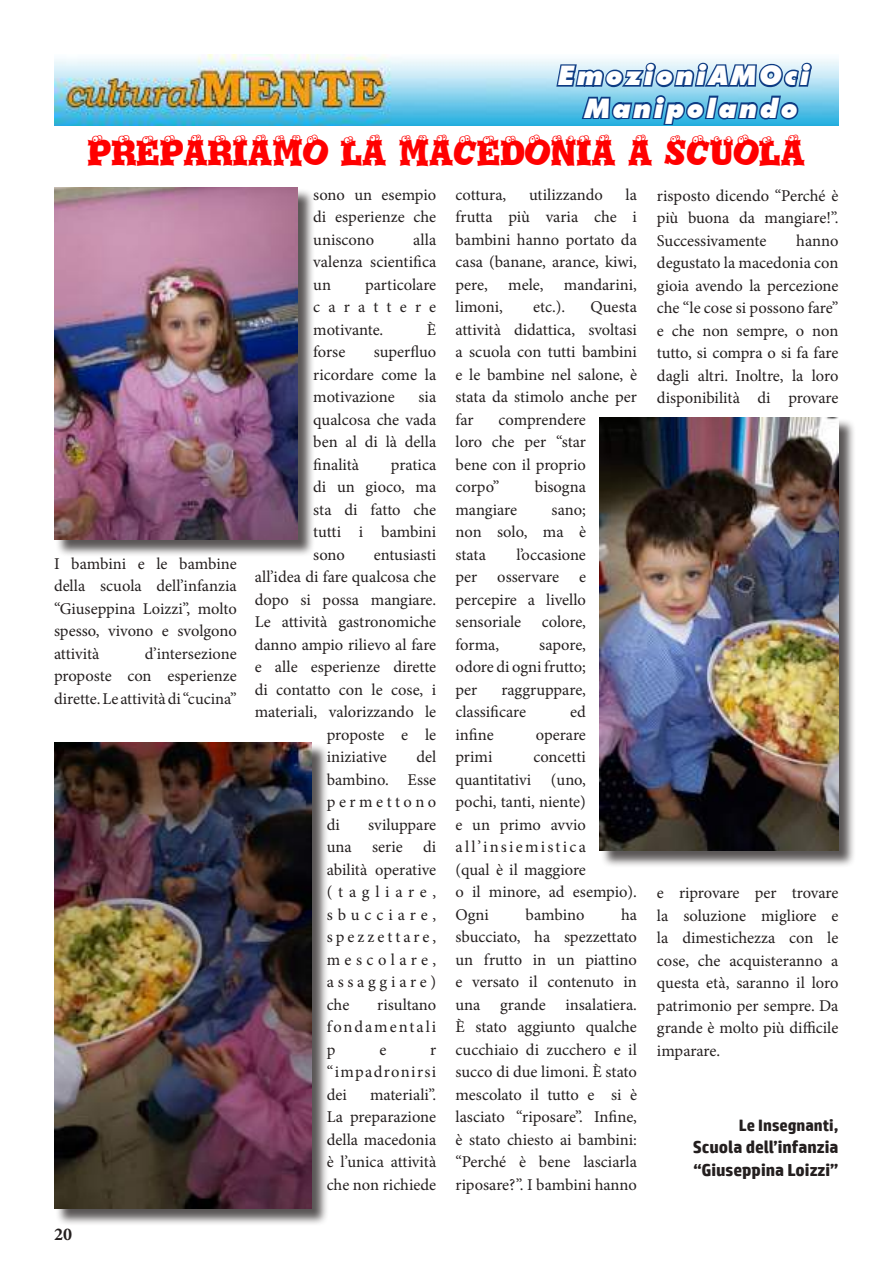
<style>
.page{position:relative;width:893px;height:1263px;background:#fff}
.page>*{position:absolute;margin:0;border:0;box-sizing:border-box;transform-origin:0 0}
.t1{font:36px "Eyeballs BT";color:#f00}
.t2{font:italic 900 27px/32.4px "Futura BT";letter-spacing:.1em;color:#fff;text-align:center}
.t3{font:700 18px "Minion Pro";color:#241f1f}
.t4{font:700 17.4px/22.5px "HP Simplified";color:#241f1f}
.t5{font:16.5px/22.5px "Minion Pro";color:#241f1f;text-align:justify}
.t6{font:700 16.5px "HP Simplified";color:#241f1f}
</style>
<div class="page">
<img style="left:54px;top:54px;width:785px;height:71px">
<div style="left:55px;top:189px;width:260px;height:368px;background:#241f1f;opacity:.75"></div>
<img style="left:54px;top:188px;width:244px;height:351px">
<div style="left:600px;top:419px;width:256px;height:449px;background:#241f1f;opacity:.75"></div>
<img style="left:600px;top:418px;width:239px;height:433px">
<div style="left:55px;top:743px;width:274px;height:483px;background:#241f1f;opacity:.75"></div>
<img style="left:54px;top:743px;width:257px;height:466px">
<svg style="left:555px;top:54px;width:258px;height:72px;background:#70aacf"></svg>
<h2 class="t2" style="left:558px;top:59px;width:253px">EmozioniAMOci<br>Manipolando</h2>
<h1 class="t1" style="left:88px;top:128px;width:719px">PREPARIAMO LA MACEDONIA A SCUOLA</h1>
<p class="t5" style="left:313px;top:183px;width:125px">sono un esempio di esperienze che uniscono</p>
<p class="t5" style="left:455px;top:183px;width:183px;text-indent:170px">la frutta più varia che i bambini hanno portato da casa (banane, arance, kiwi, pere, mele, mandarini, limoni,</p>
<p class="t5" style="left:455px;top:183px;width:52px">cottura,</p>
<p class="t5" style="left:529px;top:183px;width:75px">utilizzando</p>
<p class="t5" style="left:657px;top:184px;width:183px">risposto dicendo “Perché è più buona da mangiare!”.<br>Successivamente</p>
<p class="t5" style="left:313px;top:228px;width:125px;text-indent:100px">alla valenza scientifica un</p>
<p class="t5" style="left:657px;top:229px;width:183px;text-indent:139px">hanno degustato la macedonia con gioia avendo la percezione che “le cose si possono fare” e che non sempre, o non tutto, si compra o si fa fare dagli altri. Inoltre, la loro disponibilità di provare</p>
<p class="t5" style="left:313px;top:273px;width:125px;text-indent:52px">particolare carattere motivante.</p>
<p class="t5" style="left:533px;top:296px;width:34px">etc.).</p>
<p class="t5" style="left:455px;top:296px;width:183px;text-indent:135px">Questa attività didattica, svoltasi a scuola con tutti bambini e le bambine nel salone, è stata da stimolo anche per far</p>
<p class="t5" style="left:427px;top:318px;width:11px">È</p>
<p class="t5" style="left:313px;top:341px;width:34px">forse</p>
<p class="t5" style="left:313px;top:341px;width:125px;text-indent:61px">superfluo ricordare come la motivazione</p>
<p class="t5" style="left:313px;top:386px;width:125px;text-indent:105px">sia qualcosa che vada ben al di là della finalità</p>
<p class="t5" style="left:455px;top:408px;width:132px;text-indent:43px">comprendere loro che per “star bene con il proprio corpo”</p>
<p class="t5" style="left:313px;top:453px;width:125px;text-indent:78px">pratica di un gioco, ma sta di fatto che tutti i bambini sono</p>
<p class="t5" style="left:535px;top:476px;width:53px">bisogna</p>
<p class="t5" style="left:455px;top:498px;width:63px">mangiare</p>
<p class="t5" style="left:455px;top:498px;width:132px;text-indent:96px">sano; non solo, ma è stata</p>
<p class="t5" style="left:455px;top:543px;width:132px;text-indent:61px">l’occasione per osservare e percepire a livello sensoriale colore, forma,</p>
<p class="t5" style="left:374px;top:543px;width:64px">entusiasti</p>
<p class="t5" style="left:255px;top:566px;width:183px">all’idea di fare qualcosa che</p>
<p class="t5" style="left:255px;top:588px;width:183px">dopo si possa mangiare.</p>
<p class="t5" style="left:255px;top:611px;width:183px">Le attività gastronomiche</p>
<p class="t5" style="left:255px;top:633px;width:183px">danno ampio rilievo al fare</p>
<p class="t5" style="left:255px;top:656px;width:183px">e alle esperienze dirette</p>
<p class="t5" style="left:255px;top:678px;width:183px">di contatto con le cose, i</p>
<p class="t5" style="left:255px;top:701px;width:183px">materiali, valorizzando le</p>
<p class="t5" style="left:327px;top:723px;width:111px">proposte e le</p>
<p class="t5" style="left:327px;top:746px;width:62px">iniziative</p>
<p class="t5" style="left:54px;top:552px;width:184px">I bambini e le bambine della scuola dell’infanzia “Giuseppina Loizzi”, molto spesso, vivono e svolgono attività</p>
<p class="t5" style="left:455px;top:633px;width:132px;text-indent:84px">sapore, odore di ogni frutto; per</p>
<p class="t5" style="left:54px;top:642px;width:184px;text-indent:91px">d’intersezione proposte con esperienze dirette. Le attività di “cucina”</p>
<p class="t5" style="left:455px;top:678px;width:132px;text-indent:46px">raggruppare, classificare</p>
<p class="t5" style="left:570px;top:701px;width:17px">ed</p>
<p class="t5" style="left:455px;top:723px;width:40px">infine</p>
<p class="t5" style="left:536px;top:723px;width:52px">operare</p>
<p class="t5" style="left:455px;top:746px;width:39px">primi</p>
<p class="t5" style="left:327px;top:746px;width:111px;text-indent:90px">del bambino. Esse permettono di</p>
<p class="t5" style="left:455px;top:746px;width:183px;text-align:left;text-indent:78px">concetti quantitativi (uno,<br>pochi, tanti, niente)<br>e un primo avvio all’insiemistica<br>(qual è il maggiore<br>o il minore, ad esempio).<br>Ogni</p>
<p class="t5" style="left:327px;top:813px;width:111px;text-indent:42px">sviluppare una serie di abilità operative (tagliare, sbucciare, spezzettare, mescolare, assaggiare) che</p>
<p class="t5" style="left:657px;top:882px;width:183px">e riprovare per trovare la soluzione migliore e la dimestichezza con le cose, che acquisteranno a questa età, saranno il loro patrimonio per sempre. Da grande è molto più difficile imparare.</p>
<p class="t5" style="left:455px;top:903px;width:183px;text-indent:165px">ha sbucciato, ha spezzettato un frutto in un piattino e versato il contenuto in una grande insalatiera.<br>È stato aggiunto qualche cucchiaio di zucchero e il succo di due limoni. È stato mescolato il tutto e si è lasciato “riposare”. Infine, è stato chiesto ai bambini: “Perché è bene lasciarla riposare?”. I bambini hanno</p>
<p class="t5" style="left:526px;top:903px;width:60px">bambino</p>
<p class="t5" style="left:327px;top:993px;width:111px;text-indent:51px">risultano fondamentali p</p>
<p class="t5" style="left:327px;top:1038px;width:111px;text-indent:103px">r “impadronirsi dei</p>
<p class="t5" style="left:379px;top:1038px;width:9px">e</p>
<p class="t5" style="left:327px;top:1083px;width:111px;text-indent:43px">materiali”.<br>La preparazione della macedonia è l’unica attività che non richiede</p>
<p class="t6" style="left:739px;top:1114px;width:101px">Le Insegnanti,</p>
<p class="t4" style="left:693px;top:1136px;width:147px">Scuola dell’infanzia “Giuseppina Loizzi”</p>
<p class="t3" style="left:54px;top:1222px;width:19px">20</p>
</div>
